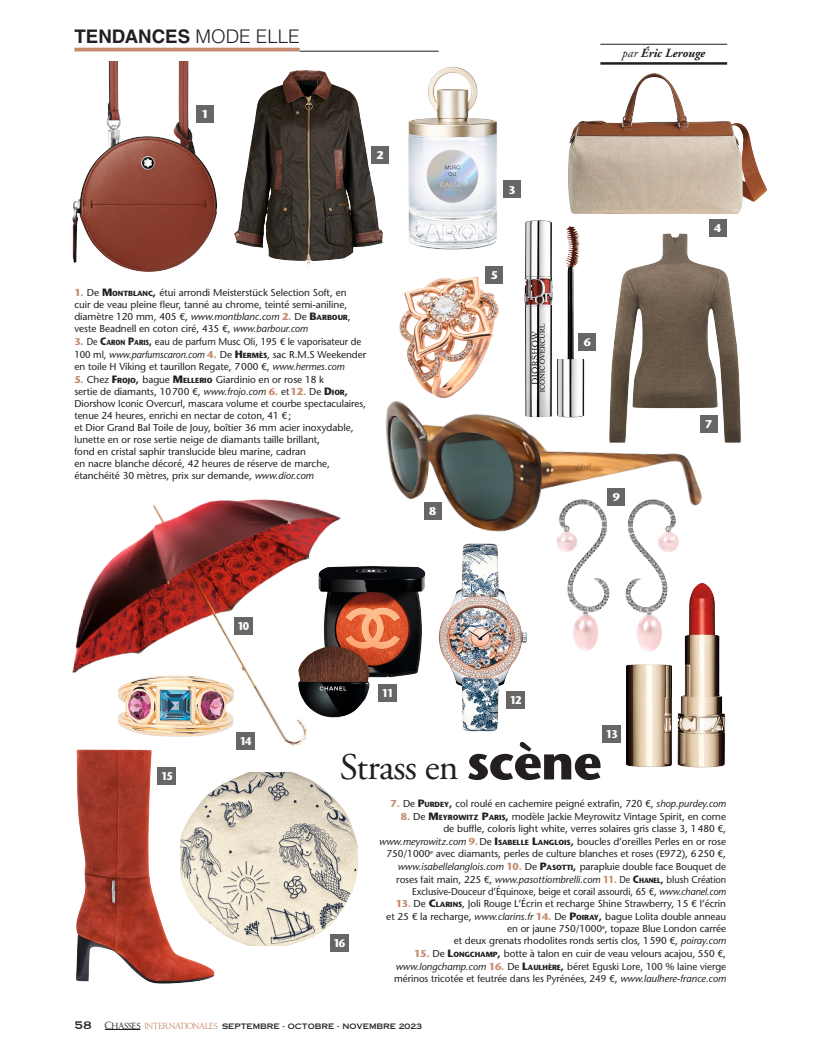
<style>
.page{position:relative;width:815px;height:1053px;background:#fff}
.page>*{position:absolute;margin:0;border:0;box-sizing:border-box;transform-origin:0 0}
._02_Titre{font:37.5px "Adobe Garamond LT";letter-spacing:-.02em;color:#231f20}
._00_Tet_New{font:700 18.75px "Helvetica LT";color:#231f20}
._00_Pagination{font:14.38px "Copperplate";color:#231f20}
.t1{font:italic 700 12.5px "Adobe Garamond LT";color:#231f20}
.t2{font:700 11.25px "Stone Sans LT";letter-spacing:-.1em;color:#fff;scale:.9 1}
.t3{font:700 11.25px "Stone Sans LT";letter-spacing:-.1em;color:#fff}
.t4{font:10px/12px "Stone Sans LT";letter-spacing:-.005em;color:#231f20}
.t5{font:10px/12.4px "Stone Sans LT";letter-spacing:-.005em;color:#231f20;scale:.88 1}
.t6{font:7.5px "Copperplate LT Thirty One AB";letter-spacing:-.005em;color:#231f20}
.s1{font-weight:300}
.s2{font-weight:700;color:#c68c70}
.s3{font-weight:700;font-size:10.62px}
.s4{font-weight:700;font-size:7.38px}
.s5{font-style:italic}
.s6{font-weight:400}
.s7{font-family:"Stone Sans LT";font-weight:700;font-size:50px}
.s8{font-family:"Imperator";font-size:8.75px}
.s9{font-family:"Imperator"}
.s10{font-family:"Imperator";color:#c68c70}
</style>
<div class="page">
<div style="left:371px;top:146px;width:18px;height:18px;background:#686565"></div>
<div style="left:503px;top:180px;width:18px;height:18px;background:#686565"></div>
<div style="left:485px;top:266px;width:18px;height:17px;background:#686565"></div>
<div style="left:330px;top:934px;width:19px;height:18px;background:#686565"></div>
<div style="left:602px;top:725px;width:19px;height:18px;background:#686565"></div>
<img style="left:72px;top:61px;width:145px;height:211px">
<img style="left:72px;top:499px;width:270px;height:251px">
<img style="left:72px;top:745px;width:153px;height:239px">
<img style="left:285px;top:555px;width:140px;height:169px">
<img style="left:399px;top:276px;width:104px;height:114px">
<img style="left:385px;top:390px;width:317px;height:142px">
<img style="left:550px;top:491px;width:136px;height:160px">
<img style="left:579px;top:228px;width:162px;height:219px">
<img style="left:180px;top:772px;width:177px;height:173px">
<img style="left:408px;top:66px;width:89px;height:184px">
<img style="left:425px;top:543px;width:102px;height:188px">
<img style="left:614px;top:575px;width:112px;height:193px">
<img style="left:111px;top:668px;width:130px;height:76px">
<img style="left:234px;top:70px;width:149px;height:196px">
<img style="left:568px;top:73px;width:199px;height:141px">
<img style="left:509px;top:211px;width:95px;height:213px">
<div style="left:196px;top:105px;width:18px;height:18px;background:#686565"></div>
<div style="left:709px;top:219px;width:17px;height:17px;background:#686565"></div>
<div style="left:700px;top:415px;width:18px;height:17px;background:#686565"></div>
<div style="left:378px;top:683px;width:19px;height:18px;background:#686565"></div>
<div style="left:236px;top:731px;width:19px;height:18px;background:#686565"></div>
<hr style="left:105px;top:1029px;width:35px;height:1px;background:#231f20">
<hr style="left:74px;top:48px;width:226px;height:3px;background:#c68c70">
<hr style="left:300px;top:51px;width:139px;height:1px;background:#231f20">
<hr style="left:600px;top:44px;width:127px;height:1px;background:#231f20">
<hr style="left:600px;top:62px;width:127px;height:3px;background:#231f20">
<p class="_00_Tet_New" style="left:74px;top:25px;width:227px">TENDANCES <span class="s1">MODE ELLE</span></p>
<p class="t3" style="left:202px;top:107px;width:9px">1</p>
<p class="t3" style="left:377px;top:149px;width:9px">2</p>
<p class="t4" style="left:74px;top:286px;width:278px"><span class="s2">1.</span> De <span class="s3">M</span><span class="s4">ONTBLANC</span><span class="s3">,</span> étui arrondi Meisterstück Selection Soft, en cuir de veau pleine fleur, tanné au chrome, teinté semi-aniline, diamètre 120 mm, 405 €, <span class="s5">www.montblanc.com</span> <span class="s2">2.</span> De <span class="s3">B</span><span class="s4">ARBOUR</span>, veste Beadnell en coton ciré, 435 €, <span class="s5">www.barbour.com</span></p>
<p class="t5" style="left:74px;top:335px;width:333px"><span class="s2">3.</span> De <span class="s3">C</span><span class="s4">ARON</span> <span class="s3">P</span><span class="s4">ARIS</span><span class="s3">,</span> eau de parfum Musc Oli, 195 € le vaporisateur de<br>100 ml, <span class="s5">www.parfumscaron.com</span> <span class="s2">4.</span> De <span class="s3">H</span><span class="s4">ERMÈS</span>, sac R.M.S Weekender en toile H Viking et taurillon Regate, 7000 €, <span class="s5">www.hermes.com</span></p>
<p class="t4" style="left:74px;top:373px;width:251px"><span class="s2">5.</span> Chez <span class="s3">F</span><span class="s4">ROJO</span><span class="s3">,</span> bague <span class="s3">M</span><span class="s4">ELLERIO</span> Giardinio en or rose 18 k</p>
<p class="t4" style="left:74px;top:386px;width:293px">sertie de diamants, 10700 €, <span class="s5">www.frojo.com</span> <span class="s2">6.</span> et<span class="s2">12.</span> De <span class="s3">D</span><span class="s4">IOR</span><span class="s3">,<br></span>Diorshow Iconic Overcurl, mascara volume et courbe spectaculaires, tenue 24 heures, enrichi en nectar de coton, 41 €;</p>
<p class="t4" style="left:74px;top:422px;width:281px">et Dior Grand Bal Toile de Jouy, boîtier 36 mm acier inoxydable, lunette en or rose sertie neige de diamants taille brillant,</p>
<p class="t4" style="left:74px;top:446px;width:233px">fond en cristal saphir translucide bleu marine, cadran</p>
<p class="t4" style="left:74px;top:458px;width:257px">en nacre blanche décoré, 42 heures de réserve de marche, étanchéité 30 mètres, prix sur demande, <span class="s5">www.dior.com</span></p>
<p class="t2" style="left:237px;top:619px;width:15px">10</p>
<p class="t3" style="left:429px;top:504px;width:9px">8</p>
<p class="t3" style="left:508px;top:183px;width:9px">3</p>
<p class="t3" style="left:491px;top:268px;width:9px">5</p>
<p class="t1" style="left:622px;top:45px;width:84px"><span class="s6">par</span> Éric Lerouge</p>
<p class="t3" style="left:584px;top:336px;width:9px">6</p>
<p class="t3" style="left:613px;top:490px;width:9px">9</p>
<p class="t3" style="left:714px;top:221px;width:9px">4</p>
<p class="t3" style="left:705px;top:417px;width:9px">7</p>
<p class="t2" style="left:161px;top:769px;width:15px">15</p>
<p class="t2" style="left:240px;top:734px;width:15px">14</p>
<p class="t2" style="left:382px;top:686px;width:15px">11</p>
<p class="t2" style="left:510px;top:693px;width:15px">12</p>
<p class="_02_Titre" style="left:340px;top:745px;width:263px">Strass en <span class="s7">scène</span></p>
<p class="t2" style="left:606px;top:727px;width:15px">13</p>
<p class="t2" style="left:333px;top:936px;width:15px">16</p>
<p class="t4" style="left:391px;top:798px;width:337px"><span class="s2">7.</span> De <span class="s3">P</span><span class="s4">URDEY</span><span class="s3">,</span> col roulé en cachemire peigné extrafin, 720 €, <span class="s5">shop.purdey.com</span></p>
<p class="t4" style="left:401px;top:810px;width:327px"><span class="s2">8.</span> De <span class="s3">M</span><span class="s4">EYROWITZ</span> <span class="s3">P</span><span class="s4">ARIS</span><span class="s3">,</span> modèle Jackie Meyrowitz Vintage Spirit, en corne</p>
<p class="t4" style="left:443px;top:822px;width:284px">de buffle, coloris light white, verres solaires gris classe 3, 1480 €,</p>
<p class="t4" style="left:379px;top:835px;width:348px;line-height:12.4px;text-align:right"><span class="s5">www.meyrowitz.com</span> <span class="s2">9.</span>De <span class="s3">I</span> <span class="s4">SABELLE</span> <span class="s3">L</span><span class="s4">ANGLOIS</span><span class="s3">,</span> boucles d’oreilles Perles en or rose 750/1000<sup>e</sup> avec diamants, perles de culture blanches et roses (E972), 6250 €, <span class="s5">www.isabellelanglois.com</span> <span class="s2">10.</span> De <span class="s3">P</span><span class="s4">ASOTTI</span><span class="s3">,</span> parapluie double face Bouquet de roses fait main, 225 €, <span class="s5">www.pasottiombrelli.com</span> <span class="s2">11.</span> De <span class="s3">C</span><span class="s4">HANEL</span><span class="s3">,</span> blush Création Exclusive-Douceur d’Équinoxe, beige et corail assourdi, 65 €, <span class="s5">www.chanel.com</span></p>
<p class="t4" style="left:396px;top:897px;width:332px"><span class="s2">13.</span> De <span class="s3">C</span><span class="s4">LARINS</span>, Joli Rouge L’Écrin et recharge Shine Strawberry, 15 € l’écrin</p>
<p class="t4" style="left:386px;top:910px;width:341px;text-align:right">et 25 € la recharge, <span class="s5">www.clarins.fr</span> <span class="s2">14.</span> De <span class="s3">P</span><span class="s4">OIRAY</span><span class="s3">,</span> bague Lolita double anneau en or jaune 750/1000<sup>e</sup>, topaze Blue London carrée</p>
<p class="t4" style="left:454px;top:934px;width:274px">et deux grenats rhodolites ronds sertis clos, 1590 €, <span class="s5">poiray.com</span></p>
<p class="t4" style="left:414px;top:947px;width:314px"><span class="s2">15.</span> De <span class="s3">L</span><span class="s4">ONGCHAMP</span><span class="s3">,</span> botte à talon en cuir de veau velours acajou, 550 €,</p>
<p class="t4" style="left:394px;top:960px;width:333px"><span class="s5">www.longchamp.com</span> <span class="s2">16.</span> De <span class="s3">L</span><span class="s4">AULHÈRE</span><span class="s3">,</span> béret Eguski Lore, 100 % laine vierge mérinos tricotée et feutrée dans les Pyrénées, 249 €, <span class="s5">www.laulhere-france.com</span></p>
<p class="_00_Pagination" style="left:74px;top:1015px;width:19px">58</p>
<p class="t6" style="left:105px;top:1021px;width:319px"><span class="s8">C</span><span class="s9">HASSES</span> <span class="s10">INTERNATIONALES</span> SEPTEMBRE - OCTOBRE - NOVEMBRE 2023</p>
</div>
